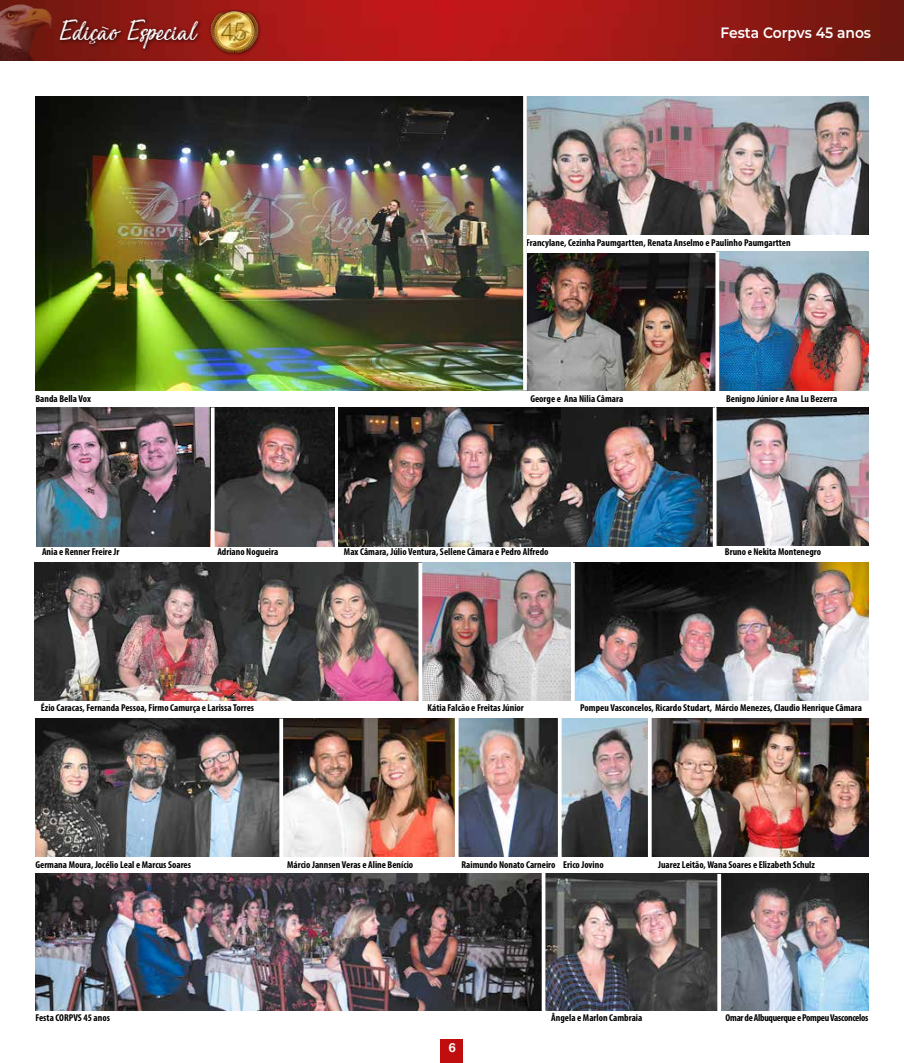
<style>
.page{position:relative;width:904px;height:1063px;background:#fff}
.page>*{position:absolute;margin:0;border:0;box-sizing:border-box;transform-origin:0 0}
.t1{font:35.5px "Sensations and Qualities";color:#fff}
.t2{font:300 27.5px "Helvetica Neue";color:#fff}
.t3{font:600 15px "Montserrat";color:#fff;scale:.92 1}
.t4{font:700 12.5px "Helvetica Neue";color:#fff}
.t5{font:700 condensed 10px "Myriad Pro";color:#000}
.t6{font:700 condensed 10px "Myriad Pro";letter-spacing:-.03em;color:#000}
</style>
<div class="page">
<div style="left:440px;top:1039px;width:23px;height:24px;background:#c00d0e"></div>
<img style="left:62px;top:0;width:842px;height:61px">
<div style="left:208px;top:9px;width:53px;height:48px;background:#9c1a15"></div>
<img style="left:208px;top:8px;width:52px;height:47px">
<div style="left:58px;top:17px;width:145px;height:36px;background:#000;opacity:.77"></div>
<img style="left:0;top:0;width:62px;height:61px">
<img style="left:35px;top:563px;width:535px;height:138px">
<img style="left:283px;top:719px;width:172px;height:138px">
<img style="left:561px;top:719px;width:87px;height:138px">
<img style="left:458px;top:719px;width:100px;height:138px">
<img style="left:35px;top:719px;width:244px;height:138px">
<img style="left:36px;top:407px;width:175px;height:139px">
<img style="left:35px;top:874px;width:682px;height:136px">
<img style="left:526px;top:252px;width:342px;height:139px">
<img style="left:338px;top:407px;width:530px;height:139px">
<img style="left:574px;top:563px;width:294px;height:138px">
<img style="left:527px;top:96px;width:341px;height:139px">
<img style="left:721px;top:874px;width:147px;height:136px">
<svg style="left:418px;top:563px;width:4px;height:138px"></svg>
<svg style="left:541px;top:873px;width:4px;height:138px"></svg>
<svg style="left:712px;top:407px;width:4px;height:140px"></svg>
<svg style="left:717px;top:874px;width:1px;height:137px"></svg>
<img style="left:35px;top:96px;width:491px;height:295px">
<img style="left:651px;top:719px;width:217px;height:138px">
<svg style="left:523px;top:96px;width:4px;height:294px"></svg>
<svg style="left:715px;top:252px;width:4px;height:139px"></svg>
<svg style="left:279px;top:719px;width:1px;height:138px"></svg>
<img style="left:214px;top:407px;width:120px;height:139px">
<h2 class="t2" style="left:77px;top:6px;width:17px">2</h2>
<h1 class="t1" style="left:59px;top:14px;width:140px">Edição Especial</h1>
<p class="t5" style="left:35px;top:392px;width:57px">Banda Bella Vox</p>
<h3 class="t3" style="left:720px;top:22px;width:165px">Festa Corpvs 45 anos</h3>
<p class="t5" style="left:526px;top:237px;width:266px">Francylane, Cezinha Paumgartten, Renata Anselmo e Paulinho Paumgartten</p>
<p class="t5" style="left:530px;top:392px;width:94px">George e Ana Nilia Câmara</p>
<p class="t5" style="left:726px;top:392px;width:113px">Benigno Júnior e Ana Lu Bezerra</p>
<p class="t5" style="left:217px;top:546px;width:62px">Adriano Nogueira</p>
<p class="t5" style="left:344px;top:546px;width:206px">Max Câmara, Júlio Ventura, Sellene Câmara e Pedro Alfredo</p>
<p class="t5" style="left:42px;top:546px;width:79px">Ania e Renner Freire Jr</p>
<p class="t5" style="left:725px;top:546px;width:98px">Bruno e Nekita Montenegro</p>
<p class="t5" style="left:41px;top:701px;width:215px">Ézio Caracas, Fernanda Pessoa, Firmo Camurça e Larissa Torres</p>
<p class="t5" style="left:427px;top:701px;width:98px">Kátia Falcão e Freitas Júnior</p>
<p class="t5" style="left:580px;top:701px;width:283px">Pompeu Vasconcelos, Ricardo Studart, Márcio Menezes, Claudio Henrique Câmara</p>
<p class="t5" style="left:35px;top:858px;width:157px">Germana Moura, Jocélio Leal e Marcus Soares</p>
<p class="t5" style="left:287px;top:858px;width:127px">Márcio Jannsen Veras e Aline Benício</p>
<p class="t5" style="left:461px;top:858px;width:144px">Raimundo Nonato Carneiro Erico Jovino</p>
<p class="t5" style="left:658px;top:858px;width:158px">Juarez Leitão, Wana Soares e Elizabeth Schulz</p>
<p class="t5" style="left:35px;top:1012px;width:76px">Festa CORPVS 45 anos</p>
<p class="t5" style="left:551px;top:1012px;width:93px">Ângela e Marlon Cambraia</p>
<p class="t6" style="left:725px;top:1012px;width:144px">Omar de Albuquerque e Pompeu Vasconcelos</p>
<p class="t4" style="left:449px;top:1037px;width:8px">6</p>
</div>
